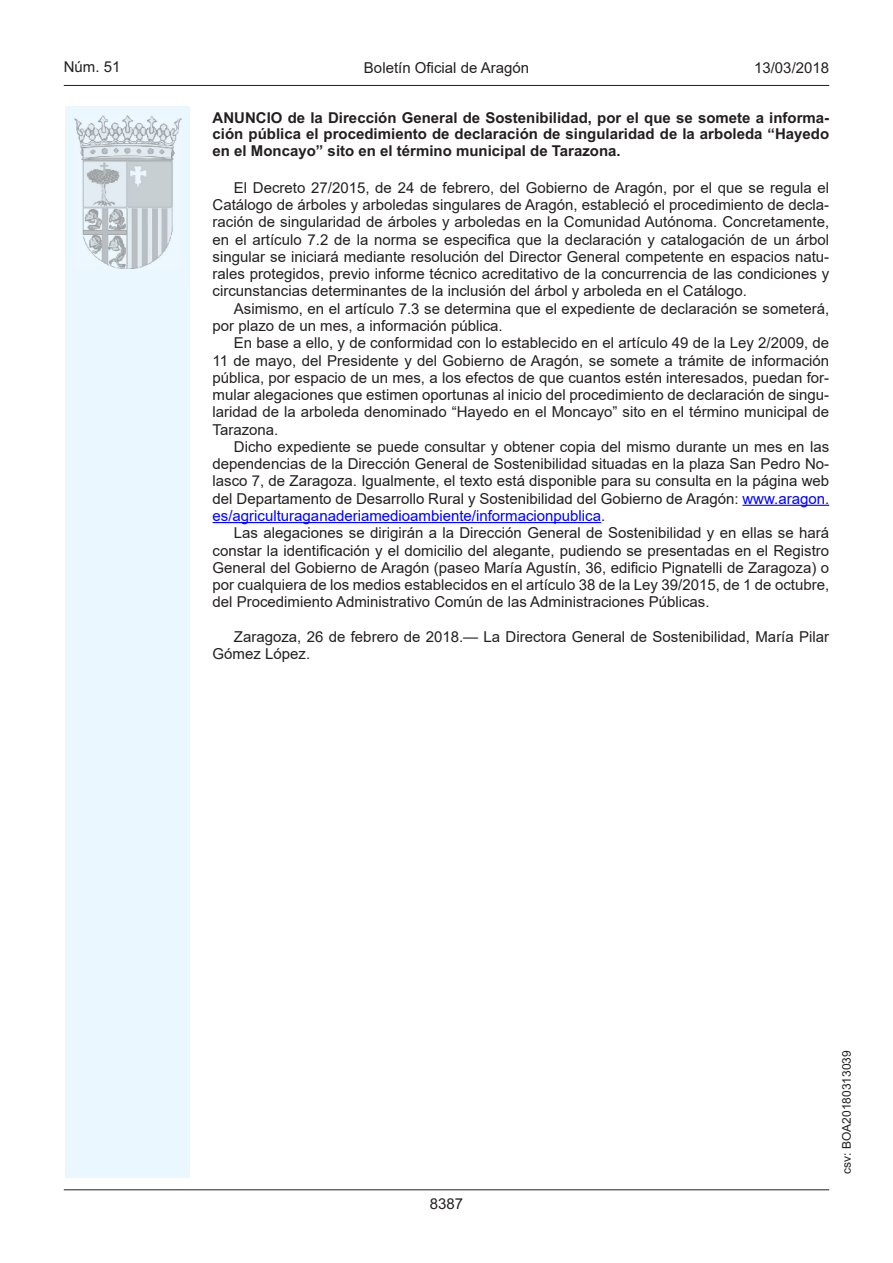
<style>
.page{position:relative;width:893px;height:1263px;background:#fff}
.page>*{position:absolute;margin:0;border:0;box-sizing:border-box;transform-origin:0 0}
.inicio_de_parrafo{font:15px/17.2px "Arial";color:#231f20;text-align:justify}
.Titulo_text{font:700 15px/16.5px "Arial";color:#231f20;text-align:justify}
.estilo_head-c{font:15px "Arial";color:#231f20}
.estilo_head-d{font:15px "Arial MT2";color:#231f20}
.estilo_head-i{font:15px "Arial MT2";color:#231f20}
.numero_pagina{font:15px "Arial MT2";color:#231f20}
.estilo_head-i-2{font:12px "Arial MT2";color:#231f20}
.s1{color:#00f}
.s2{font-family:"Arial MT2"}
</style>
<div class="page">
<div style="left:65px;top:106px;width:125px;height:1072px;background:#ebf7fe"></div>
<img style="left:75px;top:115px;width:106px;height:153px">
<hr style="left:64px;top:85px;width:765px;height:1px;background:#231f20">
<hr style="left:64px;top:1189px;width:765px;height:1px;background:#231f20">
<hr style="left:742px;top:505px;width:87px;height:1px;background:#00f">
<hr style="left:213px;top:522px;width:388px;height:1px;background:#00f">
<p class="estilo_head-i" style="left:64px;top:57px;width:58px">Núm. 51</p>
<p class="estilo_head-c" style="left:364px;top:57px;width:167px">Boletín Oficial de Aragón</p>
<p class="estilo_head-d" style="left:754px;top:57px;width:77px">13/03/2018</p>
<p class="Titulo_text" style="left:213px;top:110px;width:618px">ANUNCIO de la Dirección General de Sostenibilidad, por el que se somete a informa&shy;ción pública el procedimiento de declaración de singularidad de la arboleda “Hayedo en el Moncayo” sito en el término municipal de Tarazona.</p>
<p class="inicio_de_parrafo" style="left:213px;top:179px;width:618px;text-indent:21px">El Decreto 27/2015, de 24 de febrero, del Gobierno de Aragón, por el que se regula el Catálogo de árboles y arboledas singulares de Aragón, estableció el procedimiento de decla&shy;ración de singularidad de árboles y arboledas en la Comunidad Autónoma. Concretamente, en el artículo 7.2 de la norma se especifica que la declaración y catalogación de un árbol singular se iniciará mediante resolución del Director General competente en espacios natu&shy;rales protegidos, previo informe técnico acreditativo de la concurrencia de las condiciones y circunstancias determinantes de la inclusión del árbol y arboleda en el Catálogo.</p>
<p class="inicio_de_parrafo" style="left:213px;top:300px;width:618px;text-indent:21px">Asimismo, en el artículo 7.3 se determina que el expediente de declaración se someterá, por plazo de un mes, a información pública.</p>
<p class="inicio_de_parrafo" style="left:213px;top:334px;width:618px;text-indent:21px">En base a ello, y de conformidad con lo establecido en el artículo 49 de la Ley 2/2009, de 11 de mayo, del Presidente y del Gobierno de Aragón, se somete a trámite de información pública, por espacio de un mes, a los efectos de que cuantos estén interesados, puedan for&shy;mular alegaciones que estimen oportunas al inicio del procedimiento de declaración de singu&shy;laridad de la arboleda denominado “Hayedo en el Moncayo” sito en el término municipal de Tarazona.</p>
<p class="inicio_de_parrafo" style="left:213px;top:438px;width:618px;text-indent:21px">Dicho expediente se puede consultar y obtener copia del mismo durante un mes en las dependencias de la Dirección General de Sostenibilidad situadas en la plaza San Pedro No&shy;lasco 7, de Zaragoza. Igualmente, el texto está disponible para su consulta en la página web del Departamento de Desarrollo Rural y Sostenibilidad del Gobierno de Aragón: <span class="s1">www.aragon. es/agriculturaganaderiamedioambiente/informacionpublica</span><span class="s2">.</span></p>
<p class="inicio_de_parrafo" style="left:213px;top:524px;width:618px;text-indent:21px">Las alegaciones se dirigirán a la Dirección General de Sostenibilidad y en ellas se hará constar la identificación y el domicilio del alegante, pudiendo se presentadas en el Registro General del Gobierno de Aragón (paseo María Agustín, 36, edificio Pignatelli de Zaragoza) o por cualquiera de los medios establecidos en el artículo 38 de la Ley 39/2015, de 1 de octubre, del Procedimiento Administrativo Común de las Administraciones Públicas.</p>
<p class="inicio_de_parrafo" style="left:213px;top:628px;width:618px;text-indent:21px">Zaragoza, 26 de febrero de 2018.— La Directora General de Sostenibilidad, María Pilar<br>Gómez López.</p>
<p class="numero_pagina" style="left:430px;top:1193px;width:35px">8387</p>
<p class="estilo_head-i-2" style="left:838px;top:1174px;width:125px;rotate:-90deg">csv: BOA20180313039</p>
</div>
